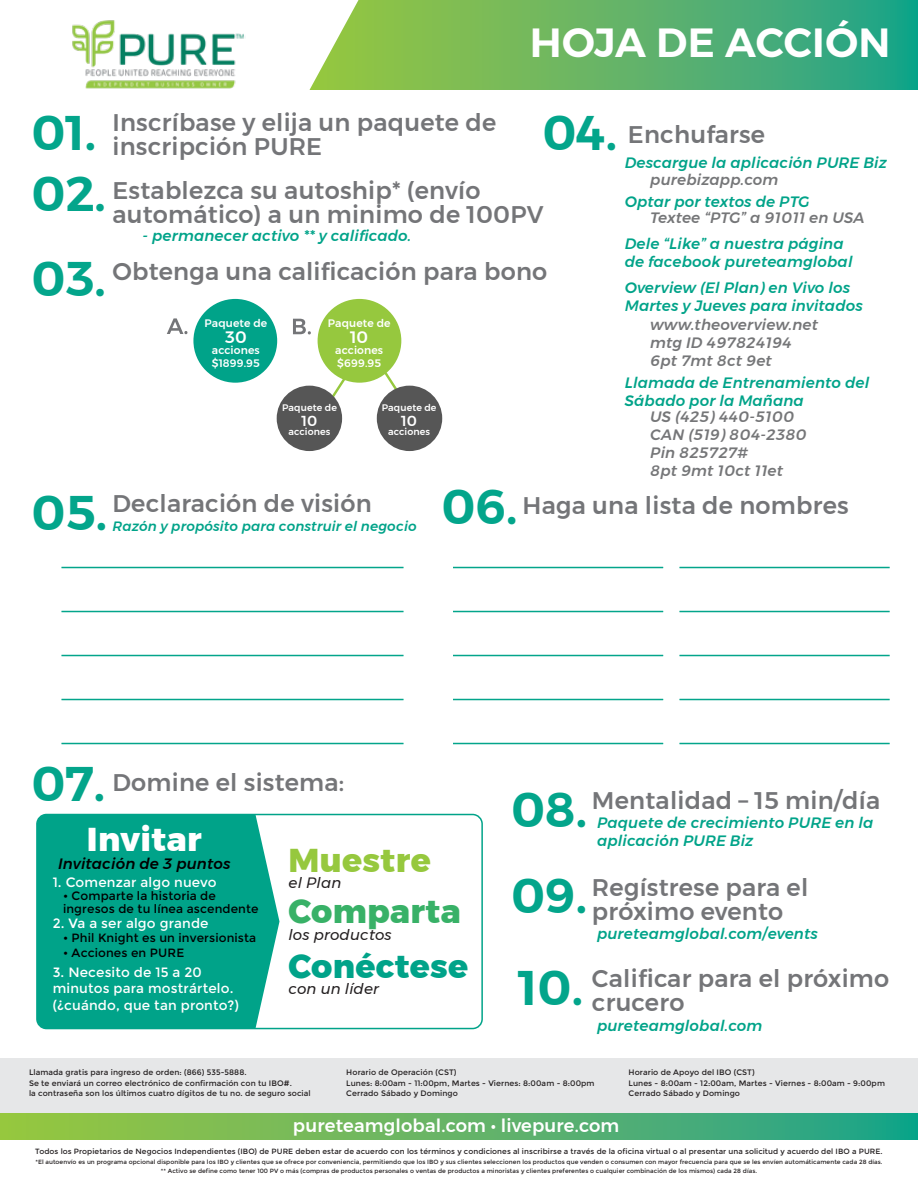
<style>
.page{position:relative;width:918px;height:1188px;background:#fff}
.page>*{position:absolute;margin:0;border:0;box-sizing:border-box;transform-origin:0 0}
.t1{font:600 48.45px "Montserrat";color:#03a58b}
.t2{font:600 40.65px "Montserrat";letter-spacing:.01em;color:#fff}
.t3{font:800 33px "Montserrat";letter-spacing:.01em;color:#00a389}
.t4{font:800 33px "Montserrat";letter-spacing:.01em;color:#38b167}
.t5{font:800 33px "Montserrat";letter-spacing:.01em;color:#fff}
.t6{font:800 33px "Montserrat";letter-spacing:.01em;color:#96c83e}
.t7{font:500 24px/24px "Montserrat";letter-spacing:.01em;color:#747578}
.t8{font:500 18px "Montserrat";letter-spacing:.01em;color:#fff}
.t9{font:500 16.5px "Montserrat";color:#fff}
.t10{font:italic 500 15px/18px "Montserrat";letter-spacing:.01em;color:#00a389}
.t11{font:italic 500 15px/18px "Montserrat";letter-spacing:.01em;color:#757678}
.t12{font:italic 15px "Montserrat";letter-spacing:.01em;color:#231f20}
.t13{font:italic 500 15px "Montserrat";letter-spacing:.01em;color:#000}
.t14{font:500 14.4px "Montserrat";color:#fff}
.t15{font:13.5px/16.5px "Montserrat";letter-spacing:.01em;color:#fff}
.t16{font:italic 500 13.5px "Montserrat";letter-spacing:.01em;color:#00a389}
.t17{font:12px/13.5px "Montserrat";letter-spacing:.01em;color:#000}
.t18{font:500 10.8px/13.5px "Montserrat";letter-spacing:.01em;color:#fff}
.t19{font:500 9.45px "Montserrat";letter-spacing:.01em;color:#fff}
.t20{font:7.95px/10.8px "Montserrat";letter-spacing:.01em;color:#231f20}
.t21{font:7.65px "Montserrat";letter-spacing:.01em;color:#231f20}
.t22{font:6px/8.4px "Montserrat";letter-spacing:.01em;color:#231f20;text-align:center}
.s1{font-weight:600;font-size:48.45px;color:#03a58b}
</style>
<div class="page">
<svg style="left:309px;top:0;width:609px;height:90px;background:#64b66d"></svg>
<svg style="left:306px;top:342px;width:121px;height:94px"></svg>
<div style="left:318px;top:299px;width:83px;height:84px;background:#96c83e;border-radius:50%"></div>
<div style="left:377px;top:386px;width:65px;height:65px;background:#565656;border-radius:50%"></div>
<div style="left:277px;top:386px;width:65px;height:65px;background:#565656;border-radius:50%"></div>
<svg style="left:167px;top:318px;width:20px;height:16px"></svg>
<svg style="left:293px;top:319px;width:18px;height:15px"></svg>
<div style="left:193px;top:299px;width:84px;height:84px;background:#00a389;border-radius:50%"></div>
<hr style="left:62px;top:567px;width:342px;height:1px;background:#03a58b">
<hr style="left:62px;top:611px;width:342px;height:1px;background:#03a58b">
<hr style="left:62px;top:655px;width:342px;height:1px;background:#03a58b">
<hr style="left:62px;top:699px;width:342px;height:1px;background:#03a58b">
<hr style="left:62px;top:743px;width:342px;height:1px;background:#03a58b">
<hr style="left:453px;top:567px;width:210px;height:1px;background:#03a58b">
<hr style="left:453px;top:611px;width:210px;height:1px;background:#03a58b">
<hr style="left:453px;top:655px;width:210px;height:1px;background:#03a58b">
<hr style="left:453px;top:699px;width:210px;height:1px;background:#03a58b">
<hr style="left:453px;top:743px;width:210px;height:1px;background:#03a58b">
<hr style="left:679px;top:567px;width:211px;height:1px;background:#03a58b">
<hr style="left:679px;top:611px;width:211px;height:1px;background:#03a58b">
<hr style="left:679px;top:655px;width:211px;height:1px;background:#03a58b">
<hr style="left:679px;top:699px;width:211px;height:1px;background:#03a58b">
<hr style="left:679px;top:743px;width:211px;height:1px;background:#03a58b">
<div style="left:39px;top:817px;width:240px;height:209px;background:#00a389"></div>
<div style="left:36px;top:814px;width:447px;height:215px;border:2px solid #00a389;border-radius:10px"></div>
<svg style="left:0;top:1113px;width:918px;height:27px;background:#60b465"></svg>
<div style="left:0;top:1058px;width:918px;height:55px;background:#e6e7e8"></div>
<img style="left:72px;top:20px;width:174px;height:69px">
<h2 class="t2" style="left:530px;top:11px;width:362px">HOJA DE ACCIÓN</h2>
<h3 class="t7" style="left:112px;top:111px;width:385px">Inscríbase y elija un paquete de inscripción PURE</h3>
<h1 class="t1" style="left:32px;top:94px;width:66px">01.</h1>
<h1 class="t1" style="left:542px;top:94px;width:76px">04.</h1>
<h1 class="t1" style="left:32px;top:156px;width:76px">02.</h1>
<h3 class="t7" style="left:112px;top:178px;width:433px">Establezca su autoship* (envío automático) a un minimo de 100PV</h3>
<h3 class="t10" style="left:142px;top:227px;width:270px">- permanecer activo ** y calificado.</h3>
<h3 class="t7" style="left:32px;top:260px;width:517px"><span class="s1">03.</span> Obtenga una calificación para bono</h3>
<h3 class="t18" style="left:204px;top:316px;width:64px">Paquete de</h3>
<h3 class="t9" style="left:225px;top:324px;width:23px">30</h3>
<h3 class="t18" style="left:212px;top:343px;width:50px">acciones $1899.95</h3>
<h3 class="t18" style="left:328px;top:316px;width:64px">Paquete de</h3>
<h3 class="t9" style="left:350px;top:324px;width:20px">10</h3>
<h3 class="t18" style="left:335px;top:343px;width:49px">acciones $699.95</h3>
<h3 class="t19" style="left:382px;top:401px;width:56px">Paquete de</h3>
<h3 class="t14" style="left:401px;top:409px;width:17px">10</h3>
<h3 class="t19" style="left:388px;top:424px;width:43px">acciones</h3>
<h3 class="t19" style="left:282px;top:401px;width:56px">Paquete de</h3>
<h3 class="t14" style="left:302px;top:409px;width:17px">10</h3>
<h3 class="t19" style="left:289px;top:424px;width:43px">acciones</h3>
<h3 class="t7" style="left:628px;top:123px;width:139px">Enchufarse</h3>
<h3 class="t10" style="left:625px;top:153px;width:264px">Descargue la aplicación PURE Biz</h3>
<h3 class="t11" style="left:650px;top:170px;width:130px">purebizapp.com</h3>
<h3 class="t10" style="left:625px;top:193px;width:186px">Optar por textos de PTG</h3>
<h3 class="t11" style="left:650px;top:208px;width:216px">Textee “PTG” a 91011 en USA</h3>
<h3 class="t10" style="left:625px;top:234px;width:229px">Dele “Like” a nuestra página de facebook pureteamglobal</h3>
<h3 class="t10" style="left:625px;top:279px;width:240px">Overview (El Plan) en Vivo los<br>Martes y Jueves para invitados</h3>
<h3 class="t11" style="left:650px;top:315px;width:169px">www.theoverview.net mtg ID 497824194<br>6pt 7mt 8ct 9et</h3>
<h3 class="t10" style="left:625px;top:373px;width:246px">Llamada de Entrenamiento del<br>Sábado por la Mañana</h3>
<h3 class="t11" style="left:650px;top:408px;width:158px">US (425) 440-5100<br>CAN (519) 804-2380<br>Pin 825727#<br>8pt 9mt 10ct 11et</h3>
<h3 class="t7" style="left:112px;top:492px;width:261px">Declaración de visión</h3>
<h1 class="t1" style="left:32px;top:474px;width:77px">05.</h1>
<h3 class="t16" style="left:112px;top:515px;width:306px">Razón y propósito para construir el negocio</h3>
<h3 class="t7" style="left:442px;top:493px;width:409px"><span class="s1">06.</span> Haga una lista de nombres</h3>
<h3 class="t7" style="left:32px;top:771px;width:314px"><span class="s1">07.</span> Domine el sistema:</h3>
<h3 class="t5" style="left:87px;top:813px;width:116px">Invitar</h3>
<h3 class="t15" style="left:53px;top:875px;width:166px">1. Comenzar algo nuevo</h3>
<h3 class="t15" style="left:53px;top:915px;width:157px">2. Va a ser algo grande</h3>
<h3 class="t15" style="left:53px;top:964px;width:188px">3. Necesito de 15 a 20 minutos para mostrártelo. (¿cuándo, que tan pronto?)</h3>
<h3 class="t13" style="left:58px;top:852px;width:174px">Invitación de 3 puntos</h3>
<h3 class="t17" style="left:63px;top:889px;width:197px">• Comparte la historia de ingresos de tu línea ascendente</h3>
<h3 class="t17" style="left:63px;top:931px;width:195px">• Phil Knight es un inversionista</h3>
<h3 class="t17" style="left:63px;top:947px;width:123px">• Acciones en PURE</h3>
<h3 class="t6" style="left:288px;top:833px;width:144px">Muestre</h3>
<h3 class="t12" style="left:288px;top:871px;width:54px">el Plan</h3>
<h3 class="t4" style="left:288px;top:885px;width:174px">Comparta</h3>
<h3 class="t12" style="left:288px;top:923px;width:105px">los productos</h3>
<h3 class="t3" style="left:288px;top:939px;width:181px">Conéctese</h3>
<h3 class="t12" style="left:288px;top:977px;width:92px">con un líder</h3>
<h1 class="t1" style="left:511px;top:771px;width:78px">08.</h1>
<h3 class="t7" style="left:592px;top:789px;width:290px">Mentalidad – 15 min/día</h3>
<h3 class="t10" style="left:597px;top:814px;width:278px">Paquete de crecimiento PURE en la aplicación PURE Biz</h3>
<h3 class="t7" style="left:592px;top:875px;width:218px">Regístrese para el</h3>
<h3 class="t7" style="left:511px;top:899px;width:274px"><sup>09.</sup> próximo evento</h3>
<h3 class="t10" style="left:597px;top:925px;width:222px">pureteamglobal.com/events</h3>
<h3 class="t7" style="left:592px;top:967px;width:299px">Calificar para el próximo</h3>
<h3 class="t7" style="left:519px;top:991px;width:167px"><sup>10.</sup> crucero</h3>
<h3 class="t10" style="left:597px;top:1017px;width:167px">pureteamglobal.com</h3>
<h3 class="t20" style="left:29px;top:1067px;width:283px">Llamada gratis para ingreso de orden: (866) 535-5888.<br>Se te enviará un correo electrónico de confirmación con tu IBO#.<br>la contraseña son los últimos cuatro dígitos de tu no. de seguro social</h3>
<h3 class="t20" style="left:346px;top:1067px;width:250px">Horario de Operación (CST)<br>Lunes: 8:00am - 11:00pm, Martes - Viernes: 8:00am - 8:00pm<br>Cerrado Sábado y Domingo</h3>
<h3 class="t20" style="left:629px;top:1067px;width:258px">Horario de Apoyo del IBO (CST)<br>Lunes - 8:00am - 12:00am, Martes - Viernes - 8:00am - 9:00pm<br>Cerrado Sábado y Domingo</h3>
<h3 class="t8" style="left:293px;top:1111px;width:328px">pureteamglobal.com • livepure.com</h3>
<p class="t21" style="left:35px;top:1146px;width:849px">Todos los Propietarios de Negocios Independientes (IBO) de PURE deben estar de acuerdo con los términos y condiciones al inscribirse a través de la oficina virtual o al presentar una solicitud y acuerdo del IBO a PURE.</p>
<p class="t22" style="left:35px;top:1158px;width:849px">*El autoenvío es un programa opcional disponible para los IBO y clientes que se ofrece por conveniencia, permitiendo que los IBO y sus clientes seleccionen los productos que venden o consumen con mayor frecuencia para que se les envíen automáticamente cada 28 días. ** Activo se define como tener 100 PV o más (compras de productos personales o ventas de productos a minoristas y clientes preferentes o cualquier combinación de los mismos) cada 28 días.</p>
</div>
